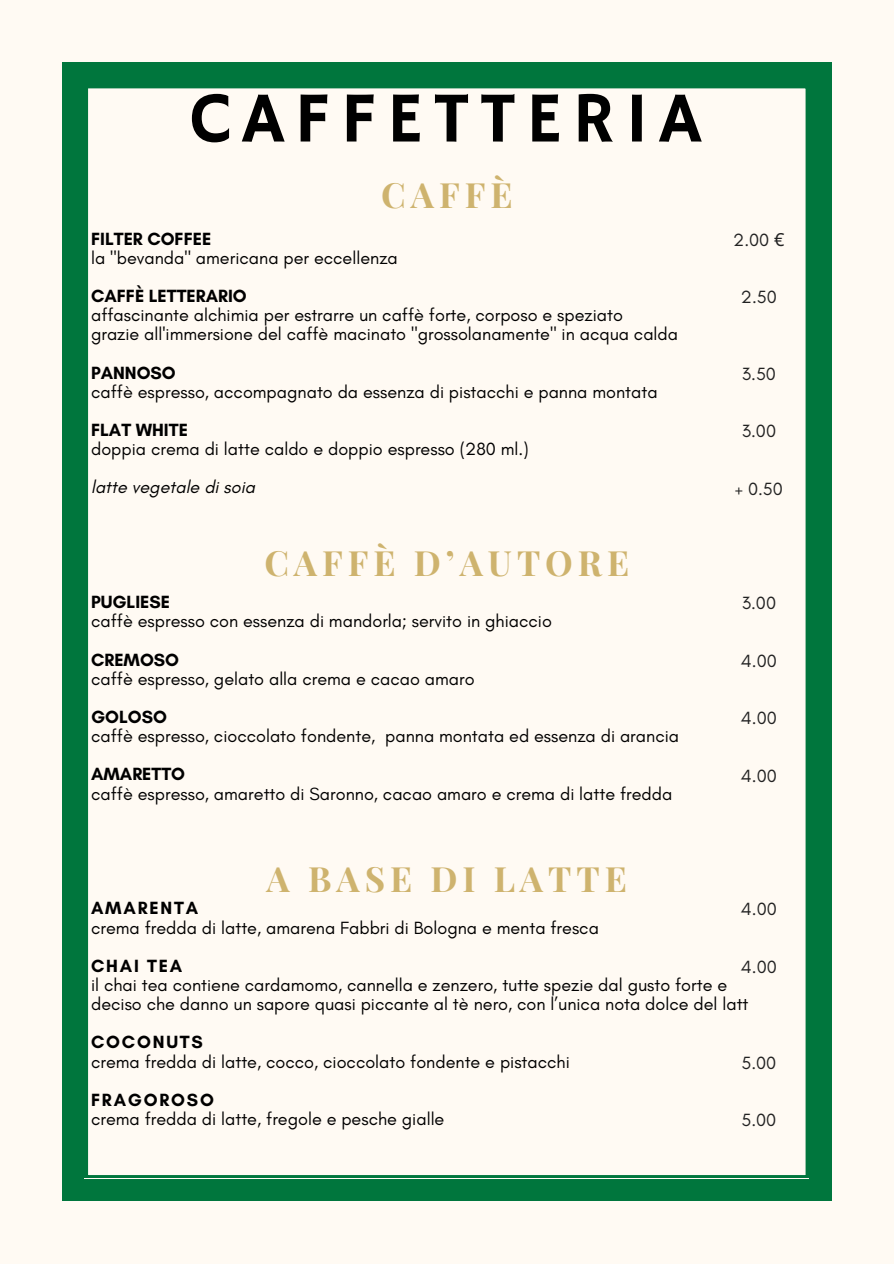
<style>
.page{position:relative;width:894px;height:1264px;background:#fff}
.page>*{position:absolute;margin:0;border:0;box-sizing:border-box;transform-origin:0 0}
.t1{font:72px "Hammersmith One";letter-spacing:.145em;color:#000}
.t2{font:700 34.8px "Playfair Display";letter-spacing:.145em;color:#ceb36e}
.t3{font:18px "Glacial Indifference";color:#000}
.t4{font:700 18px "Glacial Indifference";color:#000}
.t5{font:18px "Glacial Indifference";color:#222}
.t6{font:700 18px "Glacial Indifference";letter-spacing:.1em;color:#000}
.t7{font:italic 18px "Glacial Indifference";color:#000}
.s1{font-family:"Noto Sans"}
</style>
<div class="page">
<div style="left:0;top:0;width:893px;height:1263px;background:#fffaf3"></div>
<div style="left:62px;top:62px;width:769px;height:1138px;background:#00763d"></div>
<div style="left:88px;top:88px;width:718px;height:1088px;background:#fffaf3"></div>
<h2 class="t1" style="left:190px;top:77px;width:512px">CAFFETTERIA</h2>
<h1 class="t2" style="left:381px;top:170px;width:133px">CAFFÈ</h1>
<p class="t4" style="left:91px;top:228px;width:122px">FILTER COFFEE</p>
<p class="t3" style="left:91px;top:247px;width:308px">la "bevanda" americana per eccellenza</p>
<p class="t4" style="left:91px;top:285px;width:157px">CAFFÈ LETTERARIO</p>
<p class="t3" style="left:91px;top:304px;width:533px">affascinante alchimia per estrarre un caffè forte, corposo e speziato</p>
<p class="t3" style="left:91px;top:323px;width:588px">grazie all'immersione del caffè macinato "grossolanamente" in acqua calda</p>
<p class="t4" style="left:91px;top:361px;width:86px">PANNOSO</p>
<p class="t3" style="left:91px;top:381px;width:568px">caffè espresso, accompagnato da essenza di pistacchi e panna montata</p>
<p class="t4" style="left:91px;top:419px;width:98px">FLAT WHITE</p>
<p class="t3" style="left:91px;top:438px;width:439px">doppia crema di latte caldo e doppio espresso (280 ml.)</p>
<p class="t7" style="left:91px;top:476px;width:165px">latte vegetale di soia</p>
<p class="t2" style="left:264px;top:538px;width:366px">CAFFÈ D’AUTORE</p>
<p class="t4" style="left:91px;top:591px;width:81px">PUGLIESE</p>
<p class="t3" style="left:91px;top:610px;width:462px">caffè espresso con essenza di mandorla; servito in ghiaccio</p>
<p class="t4" style="left:91px;top:648px;width:90px">CREMOSO</p>
<p class="t3" style="left:91px;top:667px;width:385px">caffè espresso, gelato alla crema e cacao amaro</p>
<p class="t4" style="left:91px;top:706px;width:77px">GOLOSO</p>
<p class="t3" style="left:91px;top:725px;width:589px">caffè espresso, cioccolato fondente, panna montata ed essenza di arancia</p>
<p class="t4" style="left:91px;top:763px;width:95px">AMARETTO</p>
<p class="t3" style="left:91px;top:782px;width:582px">caffè espresso, amaretto di Saronno, cacao amaro e crema di latte fredda</p>
<p class="t2" style="left:266px;top:854px;width:362px">A BASE DI LATTE</p>
<p class="t5" style="left:733px;top:229px;width:53px">2.00 <span class="s1">€</span></p>
<p class="t5" style="left:740px;top:286px;width:37px">2.50</p>
<p class="t5" style="left:741px;top:362px;width:36px">3.50</p>
<p class="t5" style="left:741px;top:420px;width:36px">3.00</p>
<p class="t5" style="left:734px;top:477px;width:50px">+ 0.50</p>
<p class="t5" style="left:741px;top:592px;width:36px">3.00</p>
<p class="t5" style="left:740px;top:649px;width:37px">4.00</p>
<p class="t5" style="left:740px;top:707px;width:37px">4.00</p>
<p class="t5" style="left:740px;top:764px;width:37px">4.00</p>
<p class="t6" style="left:91px;top:897px;width:109px">AMARENTA</p>
<p class="t3" style="left:91px;top:916px;width:509px">crema fredda di latte, amarena Fabbri di Bologna e menta fresca</p>
<p class="t4" style="left:91px;top:954px;width:93px">CHAI TEA</p>
<p class="t3" style="left:91px;top:973px;width:637px">il chai tea contiene cardamomo, cannella e zenzero, tutte spezie dal gusto forte e</p>
<p class="t3" style="left:91px;top:993px;width:658px">deciso che danno un sapore quasi piccante al tè nero, con l’unica nota dolce del latt</p>
<p class="t6" style="left:91px;top:1031px;width:113px">COCONUTS</p>
<p class="t3" style="left:91px;top:1050px;width:480px">crema fredda di latte, cocco, cioccolato fondente e pistacchi</p>
<p class="t6" style="left:91px;top:1088px;width:124px">FRAGOROSO</p>
<p class="t3" style="left:91px;top:1107px;width:355px">crema fredda di latte, fregole e pesche gialle</p>
<p class="t5" style="left:740px;top:898px;width:37px">4.00</p>
<p class="t5" style="left:740px;top:955px;width:37px">4.00</p>
<h2 class="t5" style="left:741px;top:1051px;width:36px">5.00</h2>
<h2 class="t5" style="left:741px;top:1108px;width:36px">5.00</h2>
</div>
